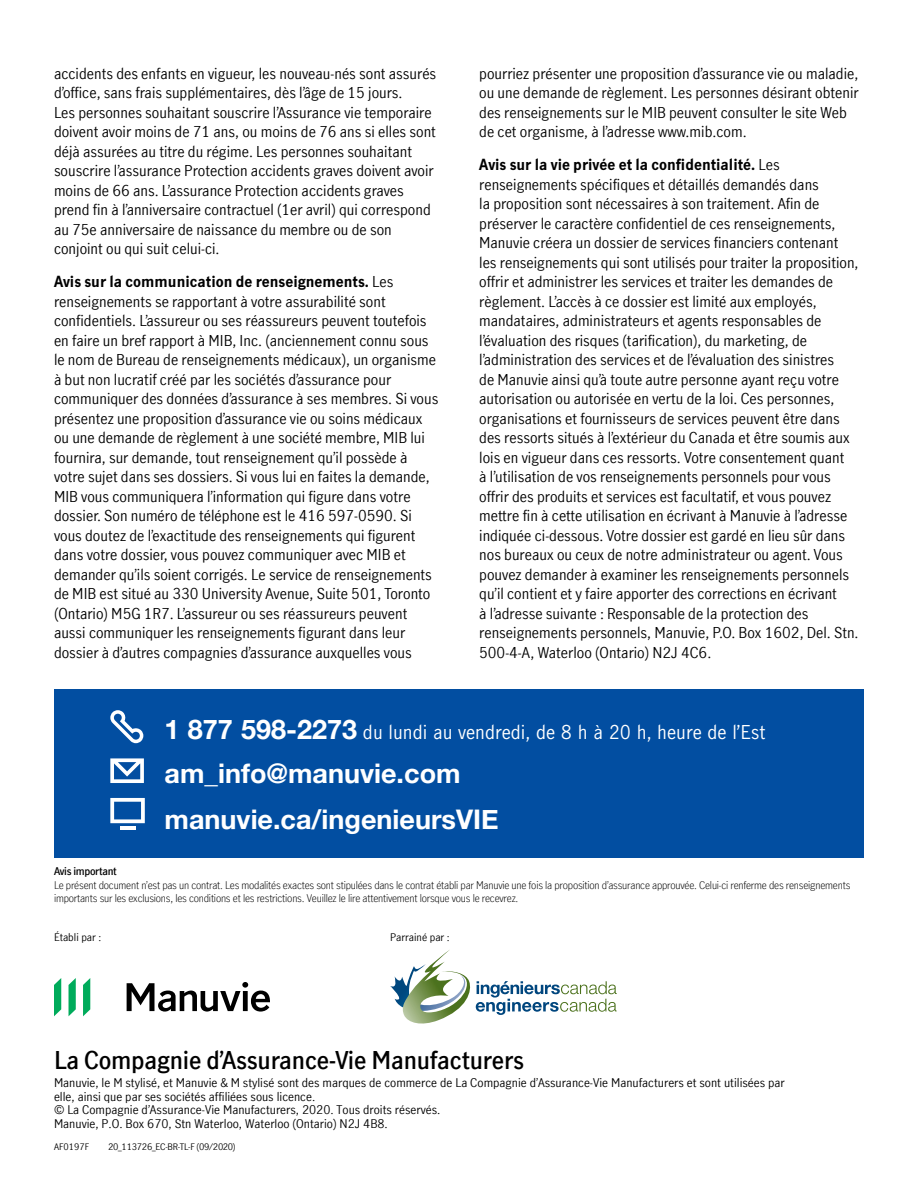
<style>
.page{position:relative;width:918px;height:1188px;background:#fff}
.page>*{position:absolute;margin:0;border:0;box-sizing:border-box;transform-origin:0 0}
.CTA_backpg_rev_bold{font:700 27px "Helvetica Neue";color:#fff}
.t1{font:600 24px "Manulife JH Sans Optimized";letter-spacing:-.01em;color:#000}
.CTA_backpg_rev_bold-2{font:18px "Manulife JH Sans";color:#fff}
.Body{font:15px/19.5px "Manulife JH Sans Optimized";color:#000}
.Body_no_space_after{font:15px/19.5px "Manulife JH Sans Optimized";color:#000}
.Legal_backpg_8{font:12px/13.5px "Manulife JH Sans Optimized";color:#000}
.Notes_reg_7{font:300 10.5px/13.5px "Manulife JH Sans Optimized";letter-spacing:-.02em;color:#000}
.Notes_reg_7-2{font:10.5px "Manulife JH Sans Optimized";color:#000}
.Notes_reg_7-3{font:600 10.5px "Manulife JH Sans Optimized";letter-spacing:-.03em;color:#000}
.t2{font:9px "Manulife JH Sans Optimized";letter-spacing:-.025em;color:#000}
.t3{font:9px "Manulife JH Sans Optimized";color:#000}
.s1{font-weight:700}
.s2{font-family:"Helvetica Neue";font-weight:700;font-size:27px}
</style>
<div class="page">
<div style="left:54px;top:690px;width:810px;height:168px;background:#024ea1"></div>
<svg style="left:110px;top:710px;width:33px;height:33px"></svg>
<svg style="left:110px;top:758px;width:34px;height:25px"></svg>
<svg style="left:110px;top:798px;width:35px;height:25px"></svg>
<hr style="left:120px;top:826px;width:15px;height:3px;background:#fff">
<svg style="left:83px;top:978px;width:7px;height:38px"></svg>
<svg style="left:69px;top:978px;width:7px;height:38px"></svg>
<svg style="left:54px;top:978px;width:7px;height:38px"></svg>
<svg style="left:127px;top:982px;width:143px;height:30px"></svg>
<svg style="left:390px;top:950px;width:227px;height:74px"></svg>
<p class="Body_no_space_after" style="left:54px;top:63px;width:384px">accidents des enfants en vigueur, les nouveau-nés sont assurés d’office, sans frais supplémentaires, dès l’âge de 15 jours.</p>
<p class="Body" style="left:54px;top:102px;width:383px">Les personnes souhaitant souscrire l’Assurance vie temporaire doivent avoir moins de 71 ans, ou moins de 76 ans si elles sont déjà assurées au titre du régime. Les personnes souhaitant souscrire l’assurance Protection accidents graves doivent avoir moins de 66 ans. L’assurance Protection accidents graves prend fin à l’anniversaire contractuel (1er avril) qui correspond au 75e anniversaire de naissance du membre ou de son conjoint ou qui suit celui-ci.</p>
<p class="Body" style="left:54px;top:271px;width:386px"><span class="s1">Avis sur la communication de renseignements.</span> Les renseignements se rapportant à votre assurabilité sont confidentiels. L’assureur ou ses réassureurs peuvent toutefois en faire un bref rapport à MIB, Inc. (anciennement connu sous le nom de Bureau de renseignements médicaux), un organisme à but non lucratif créé par les sociétés d’assurance pour communiquer des données d’assurance à ses membres. Si vous présentez une proposition d’assurance vie ou soins médicaux ou une demande de règlement à une société membre, MIB lui fournira, sur demande, tout renseignement qu’il possède à votre sujet dans ses dossiers. Si vous lui en faites la demande, MIB vous communiquera l’information qui figure dans votre dossier. Son numéro de téléphone est le 416 597-0590. Si vous doutez de l’exactitude des renseignements qui figurent dans votre dossier, vous pouvez communiquer avec MIB et demander qu’ils soient corrigés. Le service de renseignements de MIB est situé au 330 University Avenue, Suite 501, Toronto (Ontario) M5G 1R7. L’assureur ou ses réassureurs peuvent aussi communiquer les renseignements figurant dans leur dossier à d’autres compagnies d’assurance auxquelles vous</p>
<p class="Body" style="left:479px;top:63px;width:381px">pourriez présenter une proposition d’assurance vie ou maladie, ou une demande de règlement. Les personnes désirant obtenir des renseignements sur le MIB peuvent consulter le site Web de cet organisme, à l’adresse www.mib.com.</p>
<p class="Body" style="left:479px;top:154px;width:381px"><span class="s1">Avis sur la vie privée et la confidentialité.</span> Les renseignements spécifiques et détaillés demandés dans<br>la proposition sont nécessaires à son traitement. Afin de préserver le caractère confidentiel de ces renseignements, Manuvie créera un dossier de services financiers contenant les renseignements qui sont utilisés pour traiter la proposition, offrir et administrer les services et traiter les demandes de règlement. L’accès à ce dossier est limité aux employés, mandataires, administrateurs et agents responsables de l’évaluation des risques (tarification), du marketing, de l’administration des services et de l’évaluation des sinistres<br>de Manuvie ainsi qu’à toute autre personne ayant reçu votre autorisation ou autorisée en vertu de la loi. Ces personnes, organisations et fournisseurs de services peuvent être dans des ressorts situés à l’extérieur du Canada et être soumis aux lois en vigueur dans ces ressorts. Votre consentement quant<br>à l’utilisation de vos renseignements personnels pour vous offrir des produits et services est facultatif, et vous pouvez mettre fin à cette utilisation en écrivant à Manuvie à l’adresse indiquée ci-dessous. Votre dossier est gardé en lieu sûr dans nos bureaux ou ceux de notre administrateur ou agent. Vous pouvez demander à examiner les renseignements personnels qu’il contient et y faire apporter des corrections en écrivant<br>à l’adresse suivante : Responsable de la protection des renseignements personnels, Manuvie, P.O. Box 1602, Del. Stn.<br>500-4-A, Waterloo (Ontario) N2J 4C6.</p>
<p class="CTA_backpg_rev_bold-2" style="left:165px;top:719px;width:603px"><span class="s2">1 877 598-2273</span> du lundi au vendredi, de 8 h à 20 h, heure de l’Est</p>
<p class="CTA_backpg_rev_bold" style="left:165px;top:752px;width:297px">am_info@manuvie.com</p>
<p class="CTA_backpg_rev_bold" style="left:165px;top:799px;width:335px">manuvie.ca/ingenieursVIE</p>
<p class="Notes_reg_7-3" style="left:54px;top:864px;width:64px">Avis important</p>
<p class="Notes_reg_7" style="left:54px;top:878px;width:798px">Le présent document n’est pas un contrat. Les modalités exactes sont stipulées dans le contrat établi par Manuvie une fois la proposition d’assurance approuvée. Celui-ci renferme des renseignements importants sur les exclusions, les conditions et les restrictions. Veuillez le lire attentivement lorsque vous le recevrez.</p>
<p class="Notes_reg_7-2" style="left:54px;top:930px;width:49px">Établi par :</p>
<p class="Notes_reg_7-2" style="left:390px;top:930px;width:61px">Parrainé par :</p>
<p class="t1" style="left:54px;top:1044px;width:472px">La Compagnie d’Assurance-Vie Manufacturers</p>
<p class="Legal_backpg_8" style="left:54px;top:1076px;width:732px">Manuvie, le M stylisé, et Manuvie &amp; M stylisé sont des marques de commerce de La Compagnie d’Assurance-Vie Manufacturers et sont utilisées par elle, ainsi que par ses sociétés affiliées sous licence.<br>© La Compagnie d’Assurance-Vie Manufacturers, 2020. Tous droits réservés.</p>
<p class="Legal_backpg_8" style="left:54px;top:1116px;width:335px">Manuvie, P.O. Box 670, Stn Waterloo, Waterloo (Ontario) N2J 4B8.</p>
<p class="t3" style="left:54px;top:1140px;width:37px">AF0197F</p>
<p class="t2" style="left:108px;top:1140px;width:129px">20_113726_EC-BR-TL-F (09/2020)</p>
</div>
